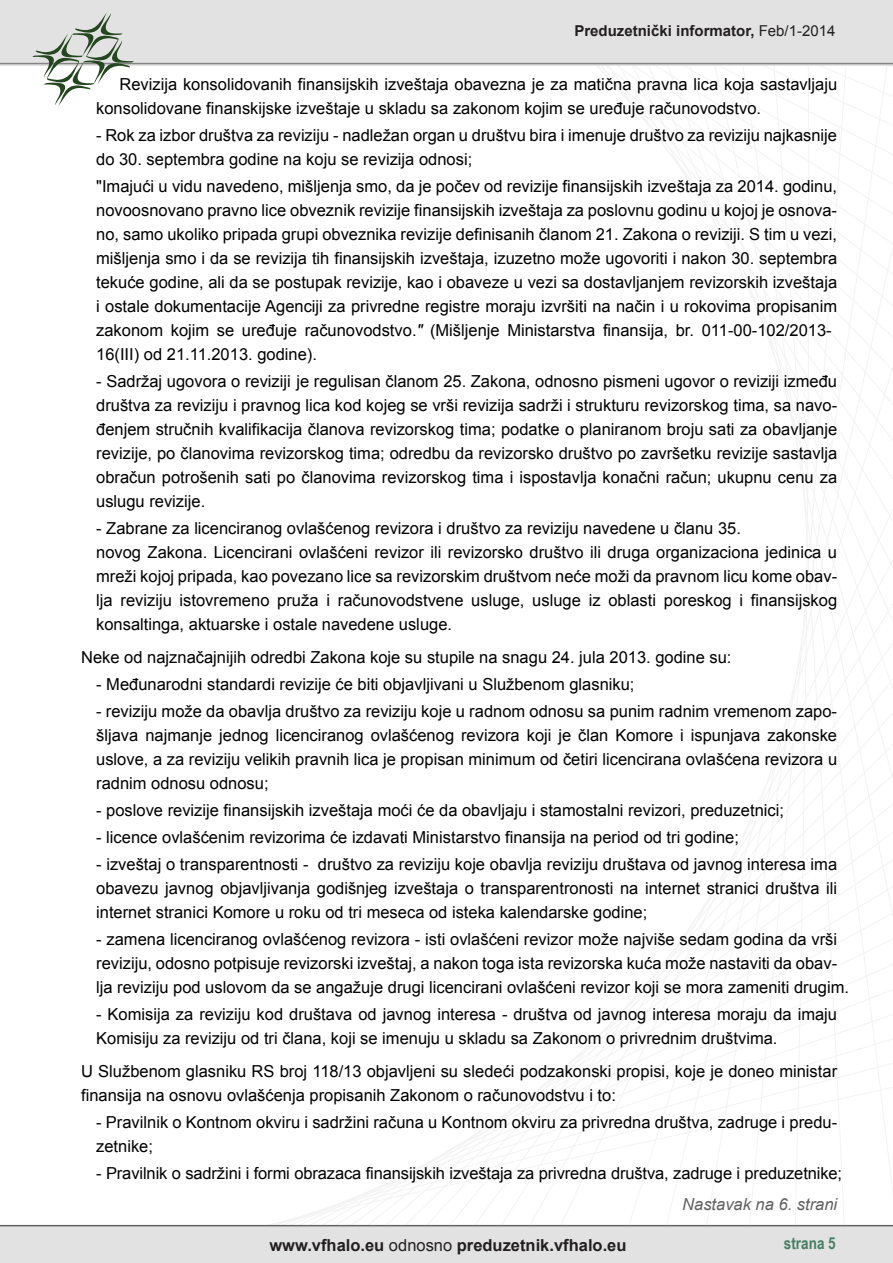
<style>
.page{position:relative;width:893px;height:1263px;background:#fff}
.page>*{position:absolute;margin:0;border:0;box-sizing:border-box;transform-origin:0 0}
.t1{font:16.5px/24px "Arial";color:#000}
.t2{font:700 16.5px "Arial";color:#231f20}
.t3{font:italic 16.5px "Arial";color:#606060}
.t4{font:700 16.5px "Arial Narrow";color:#477f63}
.t5{font:700 15px "Arial";color:#231f20}
.s1{font-weight:400}
.s2{font-style:italic}
</style>
<div class="page">
<svg style="left:526px;top:106px;width:367px;height:993px"></svg>
<div style="left:0;top:1226px;width:893px;height:37px;background:#e2e2e2"></div>
<hr style="left:0;top:63px;width:893px;height:1px;background:#848484">
<hr style="left:0;top:1225px;width:893px;height:1px;background:#636464">
<svg style="left:1px;top:0;width:892px;height:106px"></svg>
<p class="t5" style="left:574px;top:20px;width:262px">Preduzetnički informator, <span class="s1">Feb/1-2014</span></p>
<p class="t1" style="left:96px;top:72px;width:742px;text-indent:23px">Revizija konsolidovanih finansijskih izveštaja obavezna je za matična pravna lica koja sastavljaju konsolidovane finanskijske izveštaje u skladu sa zakonom kojim se uređuje računovodstvo.</p>
<p class="t1" style="left:96px;top:123px;width:742px">- Rok za izbor društva za reviziju - nadležan organ u društvu bira i imenuje društvo za reviziju najkasnije do 30. septembra godine na koju se revizija odnosi;</p>
<p class="t1" style="left:96px;top:174px;width:742px">"Imajući u vidu navedeno, mišljenja smo, da je počev od revizije finansijskih izveštaja za 2014. godinu, novoosnovano pravno lice obveznik revizije finansijskih izveštaja za poslovnu godinu u kojoj je osnova&shy;no, samo ukoliko pripada grupi obveznika revizije definisanih članom 21. Zakona o reviziji. S tim u vezi, mišljenja smo i da se revizija tih finansijskih izveštaja, izuzetno može ugovoriti i nakon 30. septembra tekuće godine, ali da se postupak revizije, kao i obaveze u vezi sa dostavljanjem revizorskih izveštaja i ostale dokumentacije Agenciji za privredne registre moraju izvršiti na način i u rokovima propisanim zakonom kojim se uređuje računovodstvo.<span class="s2">"</span> (Mišljenje Ministarstva finansija, br. 011-00-102/2013- 16(III) od 21.11.2013. godine).</p>
<p class="t1" style="left:96px;top:369px;width:742px;text-align:justify">- Sadržaj ugovora o reviziji je regulisan članom 25. Zakona, odnosno pismeni ugovor o reviziji između društva za reviziju i pravnog lica kod kojeg se vrši revizija sadrži i strukturu revizorskog tima, sa navo&shy;đenjem stručnih kvalifikacija članova revizorskog tima; podatke o planiranom broju sati za obavljanje revizije, po članovima revizorskog tima; odredbu da revizorsko društvo po završetku revizije sastavlja obračun potrošenih sati po članovima revizorskog tima i ispostavlja konačni račun; ukupnu cenu za uslugu revizije.</p>
<p class="t1" style="left:96px;top:516px;width:742px">- Zabrane za licenciranog ovlašćenog revizora i društvo za reviziju navedene u članu 35.<br>novog Zakona. Licencirani ovlašćeni revizor ili revizorsko društvo ili druga organizaciona jedinica u mreži kojoj pripada, kao povezano lice sa revizorskim društvom neće moži da pravnom licu kome obav&shy;lja reviziju istovremeno pruža i računovodstvene usluge, usluge iz oblasti poreskog i finansijskog konsaltinga, aktuarske i ostale navedene usluge.</p>
<p class="t1" style="left:81px;top:645px;width:652px">Neke od najznačajnijih odredbi Zakona koje su stupile na snagu 24. jula 2013. godine su:</p>
<p class="t1" style="left:96px;top:672px;width:540px">- Međunarodni standardi revizije će biti objavljivani u Službenom glasniku;</p>
<p class="t1" style="left:96px;top:699px;width:742px;text-align:justify">- reviziju može da obavlja društvo za reviziju koje u radnom odnosu sa punim radnim vremenom zapo&shy;šljava najmanje jednog licenciranog ovlašćenog revizora koji je član Komore i ispunjava zakonske uslove, a za reviziju velikih pravnih lica je propisan minimum od četiri licencirana ovlašćena revizora u radnim odnosu odnosu;</p>
<p class="t1" style="left:96px;top:798px;width:689px">- poslove revizije finansijskih izveštaja moći će da obavljaju i stamostalni revizori, preduzetnici;</p>
<p class="t1" style="left:96px;top:825px;width:644px">- licence ovlašćenim revizorima će izdavati Ministarstvo finansija na period od tri godine;</p>
<p class="t1" style="left:96px;top:852px;width:742px;text-align:justify">- izveštaj o transparentnosti - društvo za reviziju koje obavlja reviziju društava od javnog interesa ima obavezu javnog objavljivanja godišnjeg izveštaja o transparentronosti na internet stranici društva ili internet stranici Komore u roku od tri meseca od isteka kalendarske godine;</p>
<p class="t1" style="left:96px;top:927px;width:754px">- zamena licenciranog ovlašćenog revizora - isti ovlašćeni revizor može najviše sedam godina da vrši reviziju, odosno potpisuje revizorski izveštaj, a nakon toga ista revizorska kuća može nastaviti da obav&shy;lja reviziju pod uslovom da se angažuje drugi licencirani ovlašćeni revizor koji se mora zameniti drugim.</p>
<p class="t1" style="left:96px;top:1002px;width:742px">- Komisija za reviziju kod društava od javnog interesa - društva od javnog interesa moraju da imaju<br>Komisiju za reviziju od tri člana, koji se imenuju u skladu sa Zakonom o privrednim društvima.</p>
<p class="t1" style="left:81px;top:1059px;width:757px">U Službenom glasniku RS broj 118/13 objavljeni su sledeći podzakonski propisi, koje je doneo ministar finansija na osnovu ovlašćenja propisanih Zakonom o računovodstvu i to:</p>
<p class="t1" style="left:96px;top:1110px;width:742px">- Pravilnik o Kontnom okviru i sadržini računa u Kontnom okviru za privredna društva, zadruge i predu&shy;zetnike;</p>
<p class="t1" style="left:96px;top:1161px;width:747px">- Pravilnik o sadržini i formi obrazaca finansijskih izveštaja za privredna društva, zadruge i preduzetnike;</p>
<p class="t3" style="left:682px;top:1193px;width:156px">Nastavak na 6. strani</p>
<p class="t2" style="left:269px;top:1234px;width:359px">www.vfhalo.eu <span class="s1">odnosno</span> preduzetnik.vfhalo.eu</p>
<p class="t4" style="left:784px;top:1230px;width:53px">strana 5</p>
</div>
